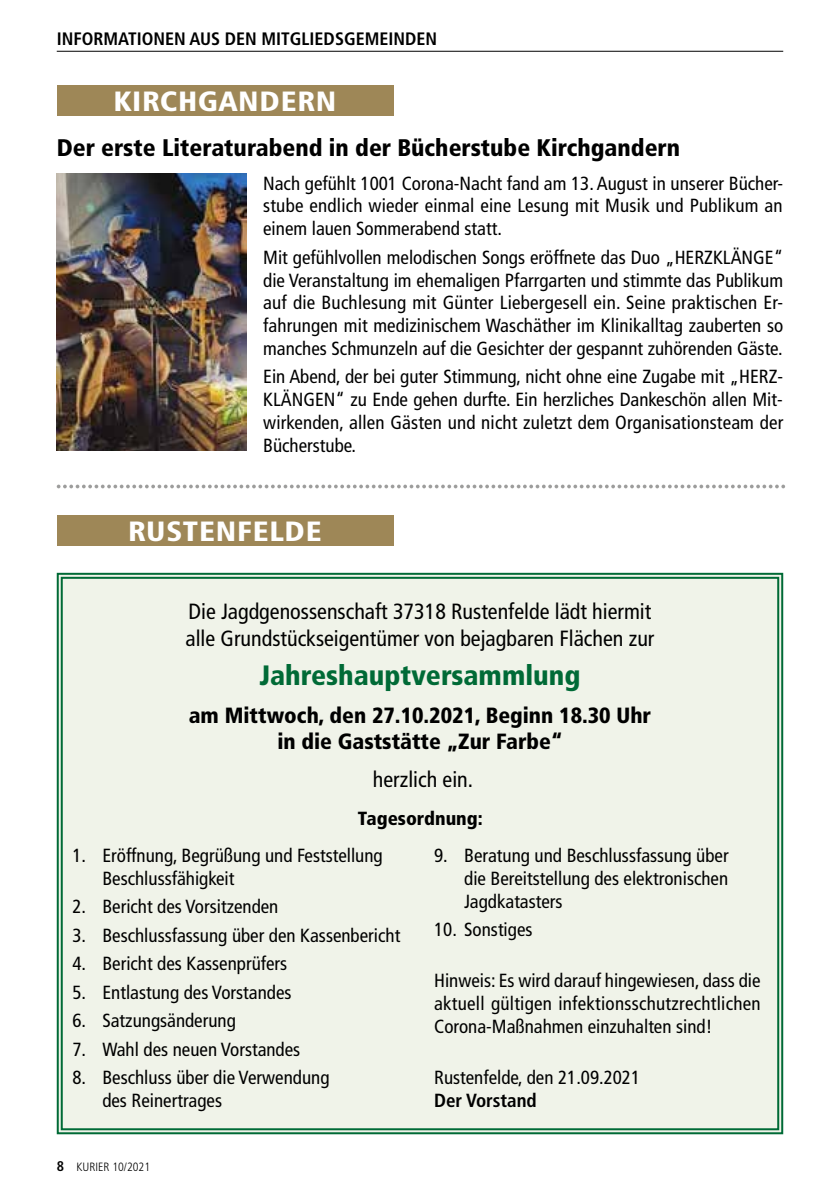
<style>
.page{position:relative;width:840px;height:1191px;background:#fff}
.page>*{position:absolute;margin:0;border:0;box-sizing:border-box;transform-origin:0 0}
.t1{font:28px "Humanist 777 BT Black Condensed B";letter-spacing:.025em;color:#fff;scale:1.1 1}
.t2{font:900 condensed 28px "Frutiger LT Std";color:#006a36}
.t3{font:900 condensed 24px "Frutiger LT Std";color:#000}
.t4{font:condensed 22px/26.4px "Frutiger LT Std";color:#000}
.t5{font:900 condensed 22px/26.4px "Frutiger LT Std";color:#000;text-align:center}
.t6{font:condensed 19px/22.8px "Frutiger LT Std";color:#000;text-align:justify}
.t7{font:900 condensed 19px "Frutiger LT Std";color:#000}
.t8{font:700 condensed 19px "Frutiger LT Std";color:#000}
.t9{font:700 condensed 18px "Frutiger LT Std";color:#000}
.t10{font:300 condensed 12px "Frutiger LT Std";color:#000}
.s1{font-weight:700;font-size:14px}
</style>
<div class="page">
<hr style="left:57px;top:51px;width:725px;height:1px;background:#000">
<div style="left:57px;top:85px;width:336px;height:30px;background:#9e8757"></div>
<img style="left:57px;top:174px;width:189px;height:276px">
<div style="left:56px;top:572px;width:727px;height:563px;background:#f0f3e9"></div>
<div style="left:57px;top:516px;width:336px;height:30px;background:#9e8757"></div>
<svg style="left:57px;top:484px;width:727px;height:4px"></svg>
<p class="t9" style="left:57px;top:28px;width:381px">INFORMATIONEN AUS DEN MITGLIEDSGEMEINDEN</p>
<h1 class="t1" style="left:113px;top:83px;width:204px">KIRCHGANDERN</h1>
<p class="t3" style="left:57px;top:133px;width:624px">Der erste Literaturabend in der Bücherstube Kirchgandern</p>
<p class="t6" style="left:263px;top:172px;width:521px">Nach gefühlt 1001 Corona-Nacht fand am 13. August in unserer Bücher&shy;stube endlich wieder einmal eine Lesung mit Musik und Publikum an einem lauen Sommerabend statt.</p>
<p class="t6" style="left:263px;top:246px;width:521px">Mit gefühlvollen melodischen Songs eröffnete das Duo „HERZKLÄNGE“ die Veranstaltung im ehemaligen Pfarrgarten und stimmte das Publikum auf die Buchlesung mit Günter Liebergesell ein. Seine praktischen Er&shy;fahrungen mit medizinischem Waschäther im Klinikalltag zauberten so manches Schmunzeln auf die Gesichter der gespannt zuhörenden Gäste.</p>
<p class="t6" style="left:263px;top:365px;width:521px">Ein Abend, der bei guter Stimmung, nicht ohne eine Zugabe mit „HERZ-KLÄNGEN“ zu Ende gehen durfte. Ein herzliches Dankeschön allen Mit&shy;wirkenden, allen Gästen und nicht zuletzt dem Organisationsteam der Bücherstube.</p>
<h1 class="t1" style="left:128px;top:513px;width:177px">RUSTENFELDE</h1>
<p class="t4" style="left:185px;top:598px;width:470px">Die Jagdgenossenschaft 37318 Rustenfelde lädt hiermit alle Grundstückseigentümer von bejagbaren Flächen zur</p>
<h1 class="t2" style="left:259px;top:658px;width:322px">Jahreshauptversammlung</h1>
<p class="t5" style="left:189px;top:701px;width:463px">am Mittwoch, den 27.10.2021, Beginn 18.30 Uhr in die Gaststätte „Zur Farbe“</p>
<p class="t4" style="left:372px;top:766px;width:102px">herzlich ein.</p>
<p class="t7" style="left:358px;top:807px;width:126px">Tagesordnung:</p>
<p class="t6" style="left:102px;top:844px;width:282px;text-indent:-30px">1. Eröffnung, Begrüßung und Feststellung<br>Beschlussfähigkeit</p>
<p class="t6" style="left:72px;top:895px;width:207px">2. Bericht des Vorsitzenden</p>
<p class="t6" style="left:72px;top:924px;width:329px">3. Beschlussfassung über den Kassenbericht</p>
<p class="t6" style="left:72px;top:952px;width:216px">4. Bericht des Kassenprüfers</p>
<p class="t6" style="left:72px;top:981px;width:220px">5. Entlastung des Vorstandes</p>
<p class="t6" style="left:72px;top:1009px;width:165px">6. Satzungsänderung</p>
<p class="t6" style="left:72px;top:1038px;width:229px">7. Wahl des neuen Vorstandes</p>
<p class="t6" style="left:102px;top:1066px;width:228px;text-indent:-30px">8. Beschluss über die Verwendung des Reinertrages</p>
<p class="t10" style="left:57px;top:1159px;width:95px"><span class="s1">8</span> KURIER 10/2021</p>
<p class="t6" style="left:464px;top:844px;width:266px;text-indent:-30px">9. Beratung und Beschlussfassung über die Bereitstellung des elektronischen Jagdkatasters</p>
<p class="t6" style="left:434px;top:918px;width:100px">10. Sonstiges</p>
<p class="t6" style="left:434px;top:969px;width:328px">Hinweis: Es wird darauf hingewiesen, dass die aktuell gültigen infektionsschutzrechtlichen Corona-Maßnahmen einzuhalten sind!</p>
<p class="t6" style="left:434px;top:1066px;width:207px">Rustenfelde, den 21.09.2021</p>
<p class="t8" style="left:434px;top:1089px;width:104px">Der Vorstand</p>
</div>
